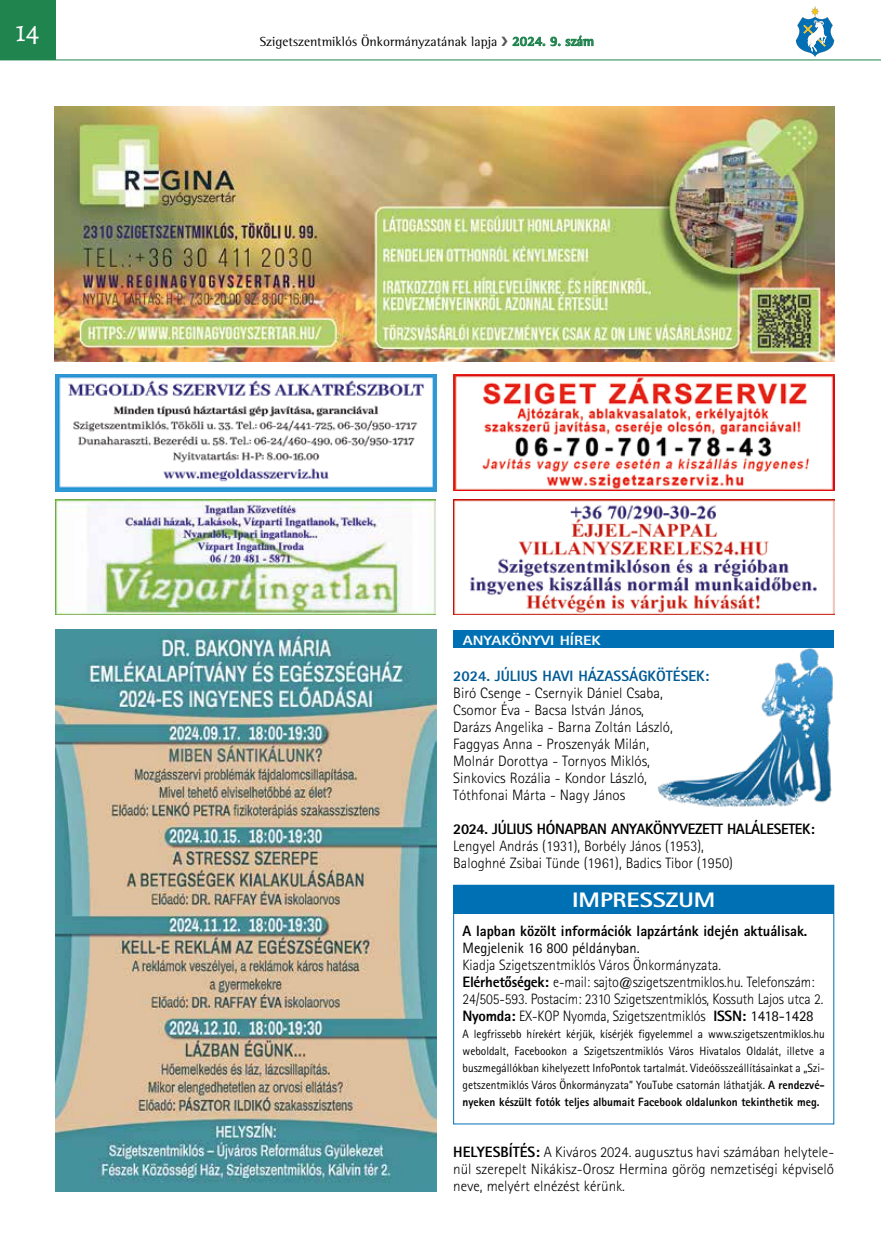
<style>
.page{position:relative;width:881px;height:1255px;background:#fff}
.page>*{position:absolute;margin:0;border:0;box-sizing:border-box;transform-origin:0 0}
.t1{font:30px "Alegreya";color:#fff}
.t2{font:21px "Rotis Sans OT Ex";color:#fff;scale:1.2 1}
.t3{font:300 15px/17px "Rotis Sans OT Lig";color:#000}
.t4{font:300 15px/17px "Rotis Sans OT Lig";color:#000;scale:.95 1}
.t5{font:15px "Rotis Sans OT Ex";color:#000;scale:.96 1}
.t6{font:15px "Rotis Sans OT Ex";letter-spacing:-.02em;color:#000}
.t7{font:15px "Rotis Sans OT Ex";color:#005a95}
.t8{font:15px "Rotis Sans OT";color:#000;scale:.96 1}
.t9{font:13.5px "Rotis Semi Serif OT";color:#000}
.t10{font:13.5px "Rotis Sans OT Ex";color:#fff;scale:1.2 1}
.t11{font:12px/17px "Rotis Sans OT";color:#000;text-align:justify;scale:.95 1}
.t12{font:12px "Rotis Sans OT Ex";color:#000;scale:.95 1}
.s1{font-weight:700;color:#20844f}
.s2{font-family:"Rotis Sans OT Ex";font-weight:400}
.s3{font-family:"Rotis Sans OT";font-weight:400}
.s4{font-family:"Rotis Sans OT Ex"}
</style>
<div class="page">
<div style="left:0;top:0;width:55px;height:60px;background:#20844f"></div>
<hr style="left:0;top:60px;width:880px;height:1px;background:#20844f">
<svg style="left:795px;top:6px;width:38px;height:51px"></svg>
<div style="left:453px;top:631px;width:380px;height:17px;background:#0070b4"></div>
<div style="left:453px;top:884px;width:380px;height:29px;background:#0070b4"></div>
<img style="left:55px;top:629px;width:381px;height:561px">
<img style="left:55px;top:374px;width:381px;height:117px">
<img style="left:453px;top:500px;width:380px;height:114px">
<img style="left:453px;top:374px;width:380px;height:117px">
<img style="left:55px;top:499px;width:380px;height:115px">
<img style="left:55px;top:106px;width:778px;height:256px">
<img style="left:657px;top:648px;width:176px;height:159px">
<h1 class="t1" style="left:16px;top:12px;width:26px">14</h1>
<p class="t9" style="left:259px;top:33px;width:336px">Szigetszentmiklós Önkormányzatának lapja <span class="s1">2024. 9. szám</span></p>
<p class="t10" style="left:462px;top:631px;width:116px">ANYAKÖNYVI HÍREK</p>
<p class="t7" style="left:453px;top:666px;width:257px">2024. JÚLIUS HAVI HÁZASSÁGKÖTÉSEK:</p>
<p class="t3" style="left:453px;top:684px;width:221px">Biró Csenge - Csernyik Dániel Csaba, Csomor Éva - Bacsa István János, Darázs Angelika - Barna Zoltán László, Faggyas Anna - Proszenyák Milán, Molnár Dorottya - Tornyos Miklós, Sinkovics Rozália - Kondor László, Tóthfonai Márta - Nagy János</p>
<p class="t6" style="left:453px;top:819px;width:363px">2024. JÚLIUS HÓNAPBAN ANYAKÖNYVEZETT HALÁLESETEK:</p>
<p class="t3" style="left:453px;top:837px;width:281px">Lengyel András (1931), Borbély János (1953),<br>Baloghné Zsibai Tünde (1961), Badics Tibor (1950)</p>
<h2 class="t2" style="left:571px;top:886px;width:121px">IMPRESSZUM</h2>
<p class="t5" style="left:462px;top:921px;width:360px">A lapban közölt információk lapzártánk idején aktuálisak.</p>
<p class="t8" style="left:462px;top:939px;width:186px">Megjelenik 16 800 példányban.</p>
<p class="t4" style="left:462px;top:956px;width:381px">Kiadja Szigetszentmiklós Város Önkormányzata.<br><span class="s2">Elérhetőségek:</span> e-mail: sajto@szigetszentmiklos.hu. Telefonszám:<br>24/505-593. Postacím: 2310 Szigetszentmiklós, Kossuth Lajos utca 2.<br><span class="s2">Nyomda:</span> EX-KOP Nyomda, Szigetszentmiklós <span class="s2">ISSN:</span> <span class="s3">1418-1428</span></p>
<p class="t11" style="left:462px;top:1025px;width:383px">A legfrissebb hírekért kérjük, kísérjék figyelemmel a www.szigetszentmiklos.hu weboldalt, Facebookon a Szigetszentmiklós Város Hivatalos Oldalát, illetve a buszmegállókban kihelyezett InfoPontok tartalmát. Videóösszeállításainkat a „Szi&shy;getszentmiklós Város Önkormányzata” YouTube csatornán láthatják. <span class="s4">A rendezvé-</span></p>
<p class="t12" style="left:462px;top:1094px;width:377px">nyeken készült fotók teljes albumait Facebook oldalunkon tekinthetik meg.</p>
<p class="t3" style="left:453px;top:1143px;width:382px;text-align:justify"><span class="s2">HELYESBÍTÉS:</span> A Kiváros 2024. augusztus havi számában helytele&shy;nül szerepelt Nikákisz-Orosz Hermina görög nemzetiségi képviselő neve, melyért elnézést kérünk.</p>
</div>
